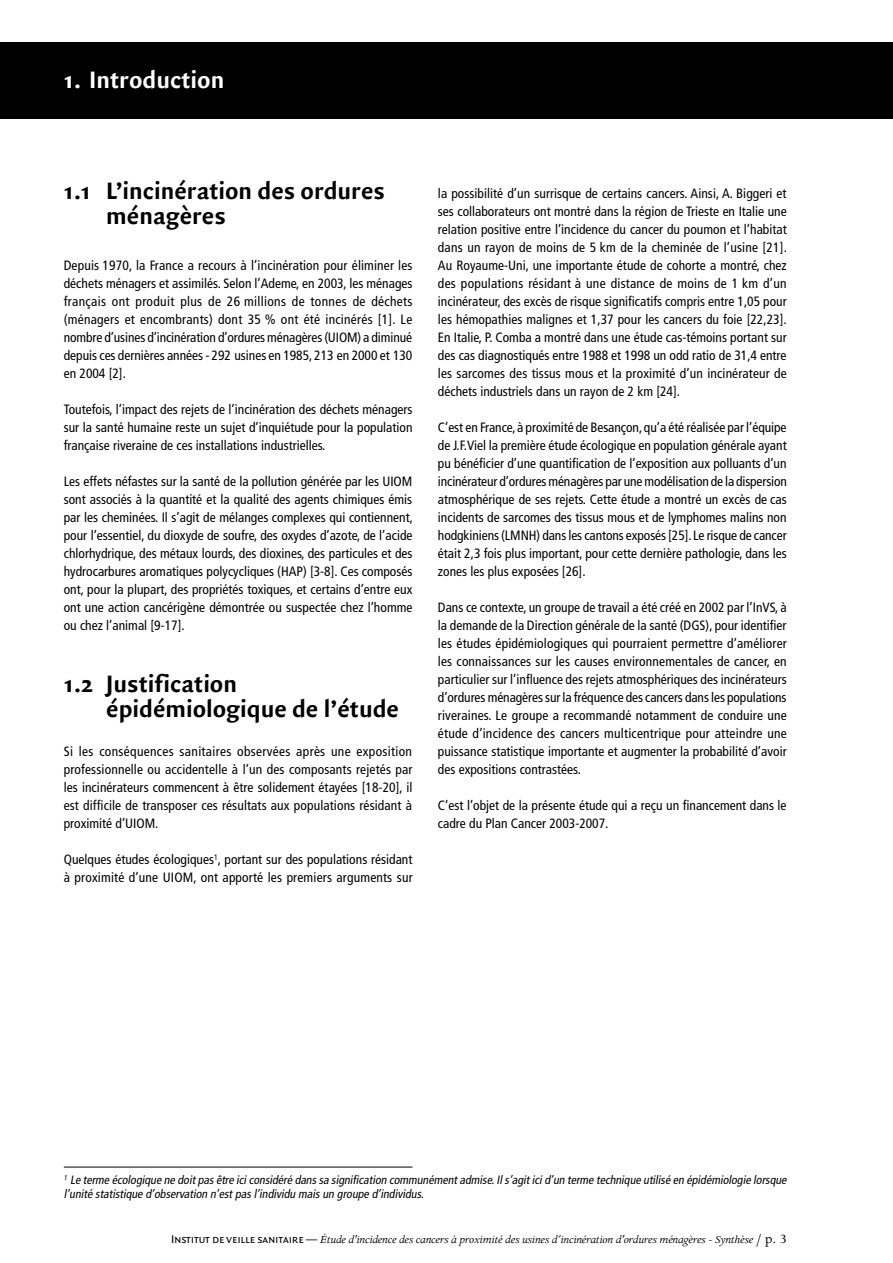
<style>
.page{position:relative;width:893px;height:1263px;background:#fff}
.page>*{position:absolute;margin:0;border:0;box-sizing:border-box;transform-origin:0 0}
.Titre_2{font:700 25.5px/25.5px "Quadraat Sans";color:#000}
.Titre_1{font:700 25.5px "Quadraat Sans";color:#fff}
.t1{font:condensed 13.5px/18px "Frutiger LT Std";color:#000;text-align:justify}
.t2{font:italic condensed 12px/13.5px "Frutiger LT Std";color:#000}
.t3{font:italic 12px "Apollo";letter-spacing:-.02em;color:#000}
.s1{font-family:"Quadraat Sans Caps";font-style:normal}
.s2{font-style:normal;font-size:14.25px}
</style>
<div class="page">
<div style="left:0;top:43px;width:893px;height:76px;background:#000"></div>
<hr style="left:64px;top:1167px;width:348px;height:1px;background:#000">
<p class="Titre_1" style="left:64px;top:65px;width:162px">1. Introduction</p>
<p class="Titre_2" style="left:106px;top:178px;width:280px;text-indent:-43px">1.1 L’incinération des ordures ménagères</p>
<p class="t1" style="left:64px;top:256px;width:350px">Depuis 1970, la France a recours à l’incinération pour éliminer les déchets ménagers et assimilés. Selon l’Ademe, en 2003, les ménages français ont produit plus de 26 millions de tonnes de déchets (ménagers et encombrants) dont 35 % ont été incinérés [1]. Le nombre d’usines d’incinération d’ordures ménagères (UIOM) a diminué depuis ces dernières années - 292 usines en 1985, 213 en 2000 et 130 en 2004 [2].</p>
<p class="t1" style="left:64px;top:400px;width:350px">Toutefois, l’impact des rejets de l’incinération des déchets ménagers sur la santé humaine reste un sujet d’inquiétude pour la population française riveraine de ces installations industrielles.</p>
<p class="t1" style="left:64px;top:472px;width:351px">Les effets néfastes sur la santé de la pollution générée par les UIOM sont associés à la quantité et la qualité des agents chimiques émis par les cheminées. Il s’agit de mélanges complexes qui contiennent, pour l’essentiel, du dioxyde de soufre, des oxydes d’azote, de l’acide chlorhydrique, des métaux lourds, des dioxines, des particules et des hydrocarbures aromatiques polycycliques (HAP) [3-8]. Ces composés ont, pour la plupart, des propriétés toxiques, et certains d’entre eux ont une action cancérigène démontrée ou suspectée chez l’homme ou chez l’animal [9-17].</p>
<p class="Titre_2" style="left:106px;top:671px;width:294px;text-indent:-43px">1.2 Justification épidémiologique de l’étude</p>
<p class="t1" style="left:64px;top:742px;width:350px">Si les conséquences sanitaires observées après une exposition professionnelle ou accidentelle à l’un des composants rejetés par les incinérateurs commencent à être solidement étayées [18-20], il est difficile de transposer ces résultats aux populations résidant à proximité d’UIOM.</p>
<p class="t1" style="left:64px;top:850px;width:350px">Quelques études écologiques<sup>1</sup>, portant sur des populations résidant à proximité d’une UIOM, ont apporté les premiers arguments sur</p>
<p class="t1" style="left:438px;top:184px;width:350px">la possibilité d’un surrisque de certains cancers. Ainsi, A. Biggeri et ses collaborateurs ont montré dans la région de Trieste en Italie une relation positive entre l’incidence du cancer du poumon et l’habitat dans un rayon de moins de 5 km de la cheminée de l’usine [21].<br>Au Royaume-Uni, une importante étude de cohorte a montré, chez des populations résidant à une distance de moins de 1 km d’un incinérateur, des excès de risque significatifs compris entre 1,05 pour les hémopathies malignes et 1,37 pour les cancers du foie [22,23].<br>En Italie, P. Comba a montré dans une étude cas-témoins portant sur des cas diagnostiqués entre 1988 et 1998 un odd ratio de 31,4 entre les sarcomes des tissus mous et la proximité d’un incinérateur de déchets industriels dans un rayon de 2 km [24].</p>
<p class="t1" style="left:438px;top:418px;width:350px">C’est en France, à proximité de Besançon, qu’a été réalisée par l’équipe de J.F.Viel la première étude écologique en population générale ayant pu bénéficier d’une quantification de l’exposition aux polluants d’un incinérateur d’ordures ménagères par une modélisation de la dispersion atmosphérique de ses rejets. Cette étude a montré un excès de cas incidents de sarcomes des tissus mous et de lymphomes malins non hodgkiniens (LMNH) dans les cantons exposés [25]. Le risque de cancer était 2,3 fois plus important, pour cette dernière pathologie, dans les zones les plus exposées [26].</p>
<p class="t1" style="left:438px;top:598px;width:350px">Dans ce contexte, un groupe de travail a été créé en 2002 par l’InVS, à la demande de la Direction générale de la santé (DGS), pour identifier les études épidémiologiques qui pourraient permettre d’améliorer les connaissances sur les causes environnementales de cancer, en particulier sur l’influence des rejets atmosphériques des incinérateurs d’ordures ménagères sur la fréquence des cancers dans les populations riveraines. Le groupe a recommandé notamment de conduire une étude d’incidence des cancers multicentrique pour atteindre une puissance statistique importante et augmenter la probabilité d’avoir des expositions contrastées.</p>
<p class="t1" style="left:438px;top:796px;width:350px">C’est l’objet de la présente étude qui a reçu un financement dans le cadre du Plan Cancer 2003-2007.</p>
<p class="t2" style="left:64px;top:1173px;width:727px"><sup>1</sup> Le terme écologique ne doitpasêtre iciconsidéré danssa signification communémentadmise.Ils’agiticid’un terme technique utilisé en épidémiologie lorsque l’unité statistique d’observation n’estpasl’individu maisun groupe d’individus.</p>
<p class="t3" style="left:171px;top:1233px;width:617px"><span class="s1">Institut de veille sanitaire —</span> Étude d'incidence des cancers à proximité des usines d’incinération d'ordures ménagères - Synthèse <span class="s2">/ p. 3</span></p>
</div>
